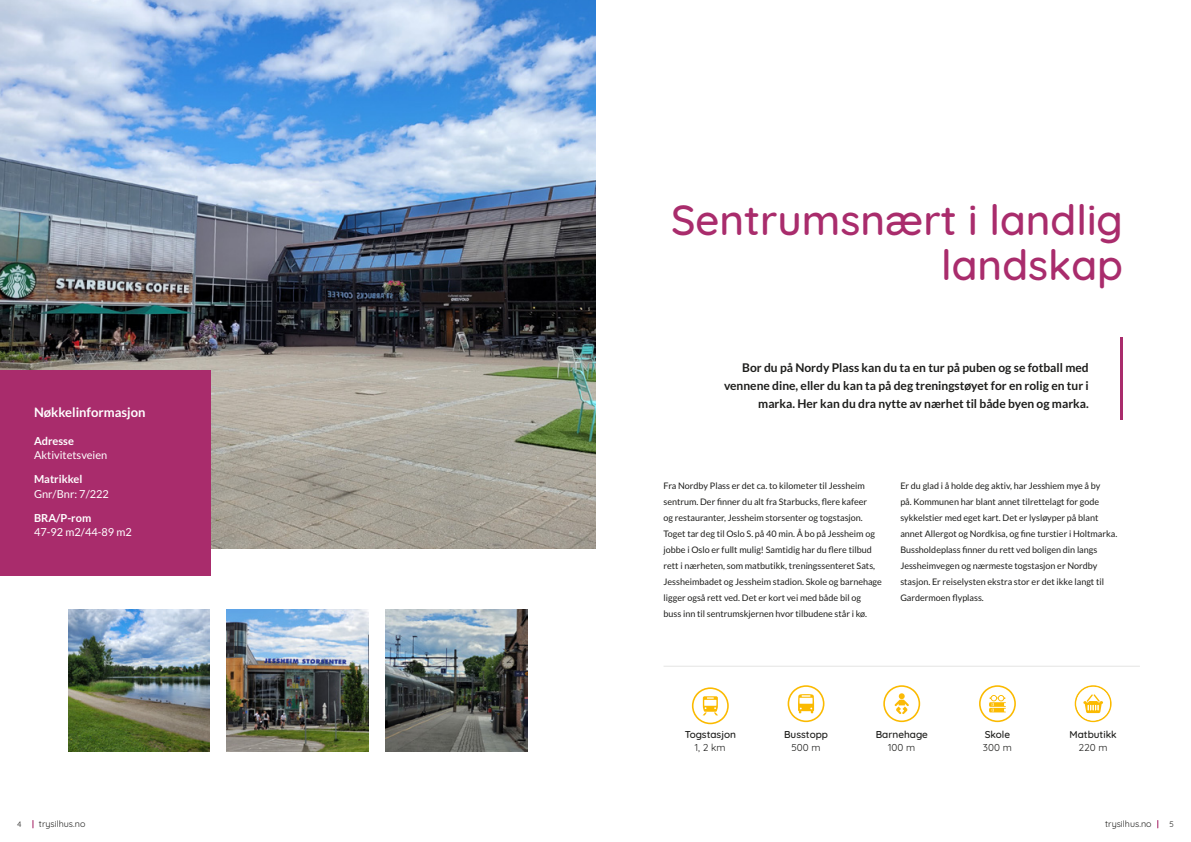
<style>
.page{position:relative;width:1191px;height:842px;background:#fff}
.page>*{position:absolute;margin:0;border:0;box-sizing:border-box;transform-origin:0 0}
.t1{font:500 42px/45px "Quicksand";color:#a92c6c;text-align:right}
.t2{font:700 13px "Lato";color:#fff}
.t3{font:700 12px/18px "Lato";color:#1d1d1b;text-align:right}
.t4{font:11px "Lato";color:#fff}
.t5{font:700 11px "Lato";color:#fff}
.t6{font:500 10px "Quicksand";color:#1d1d1b}
.t7{font:10px "Quicksand";color:#1d1d1b}
.t8{font:9px/16px "Lato";color:#1d1d1b}
.t9{font:9px "Quicksand";color:#1d1d1b}
.t10{font:8px "Quicksand";color:#1d1d1b}
</style>
<div class="page">
<img style="left:0;top:0;width:595px;height:548px">
<div style="left:0;top:370px;width:211px;height:205px;background:#a92c6c"></div>
<img style="left:68px;top:609px;width:142px;height:142px">
<img style="left:227px;top:609px;width:142px;height:142px">
<img style="left:385px;top:609px;width:142px;height:142px">
<hr style="left:1120px;top:338px;width:3px;height:82px;background:#a92c6c">
<svg style="left:787px;top:685px;width:37px;height:37px"></svg>
<svg style="left:692px;top:687px;width:37px;height:37px"></svg>
<hr style="left:663px;top:666px;width:477px;height:1px;background:#e4e4e3">
<svg style="left:979px;top:685px;width:37px;height:37px"></svg>
<svg style="left:883px;top:685px;width:37px;height:37px"></svg>
<svg style="left:1074px;top:685px;width:37px;height:37px"></svg>
<h2 class="t2" style="left:34px;top:404px;width:113px">Nøkkelinformasjon</h2>
<p class="t5" style="left:34px;top:434px;width:41px">Adresse</p>
<p class="t5" style="left:34px;top:473px;width:50px">Matrikkel</p>
<p class="t5" style="left:34px;top:511px;width:59px">BRA/P‑rom</p>
<p class="t4" style="left:34px;top:449px;width:75px">Aktivitetsveien</p>
<p class="t4" style="left:34px;top:488px;width:76px">Gnr/Bnr: 7/222</p>
<p class="t4" style="left:34px;top:526px;width:99px">47‑92 m2/44‑89 m2</p>
<p class="t10" style="left:17px;top:818px;width:6px">4</p>
<p class="t9" style="left:39px;top:817px;width:48px">trysilhus.no</p>
<h1 class="t1" style="left:671px;top:194px;width:453px">Sentrumsnært i landlig landskap</h1>
<h3 class="t3" style="left:724px;top:358px;width:366px">Bor du på Nordy Plass kan du ta en tur på puben og se fotball med vennene dine, eller du kan ta på deg treningstøyet for en rolig en tur i marka. Her kan du dra nytte av nærhet til både byen og marka.</h3>
<p class="t8" style="left:663px;top:477px;width:220px">Fra Nordby Plass er det ca. to kilometer til Jessheim sentrum. Der finner du alt fra Starbucks, flere kafeer<br>og restauranter, Jessheim storsenter og togstasjon.<br>Toget tar deg til Oslo S. på 40 min. Å bo på Jessheim og jobbe i Oslo er fullt mulig! Samtidig har du flere tilbud rett i nærheten, som matbutikk, treningssenteret Sats, Jessheimbadet og Jessheim stadion. Skole og barnehage ligger også rett ved. Det er kort vei med både bil og<br>buss inn til sentrumskjernen hvor tilbudene står i kø.</p>
<p class="t8" style="left:900px;top:477px;width:218px">Er du glad i å holde deg aktiv, har Jesshiem mye å by<br>på. Kommunen har blant annet tilrettelagt for gode sykkelstier med eget kart. Det er lysløyper på blant annet Allergot og Nordkisa, og fine turstier i Holtmarka.<br>Bussholdeplass finner du rett ved boligen din langs Jessheimvegen og nærmeste togstasjon er Nordby stasjon. Er reiselysten ekstra stor er det ikke langt til Gardermoen flyplass.</p>
<p class="t6" style="left:684px;top:726px;width:53px">Togstasjon</p>
<p class="t6" style="left:784px;top:726px;width:45px">Busstopp</p>
<p class="t6" style="left:875px;top:726px;width:54px">Barnehage</p>
<p class="t6" style="left:984px;top:726px;width:27px">Skole</p>
<p class="t6" style="left:1069px;top:726px;width:49px">Matbutikk</p>
<p class="t7" style="left:695px;top:740px;width:32px">1, 2 km</p>
<p class="t7" style="left:791px;top:740px;width:31px">500 m</p>
<p class="t7" style="left:888px;top:740px;width:29px">100 m</p>
<p class="t7" style="left:983px;top:740px;width:30px">300 m</p>
<p class="t7" style="left:1078px;top:740px;width:31px">220 m</p>
<p class="t9" style="left:1105px;top:817px;width:48px">trysilhus.no</p>
<p class="t10" style="left:1169px;top:818px;width:6px">5</p>
</div>
